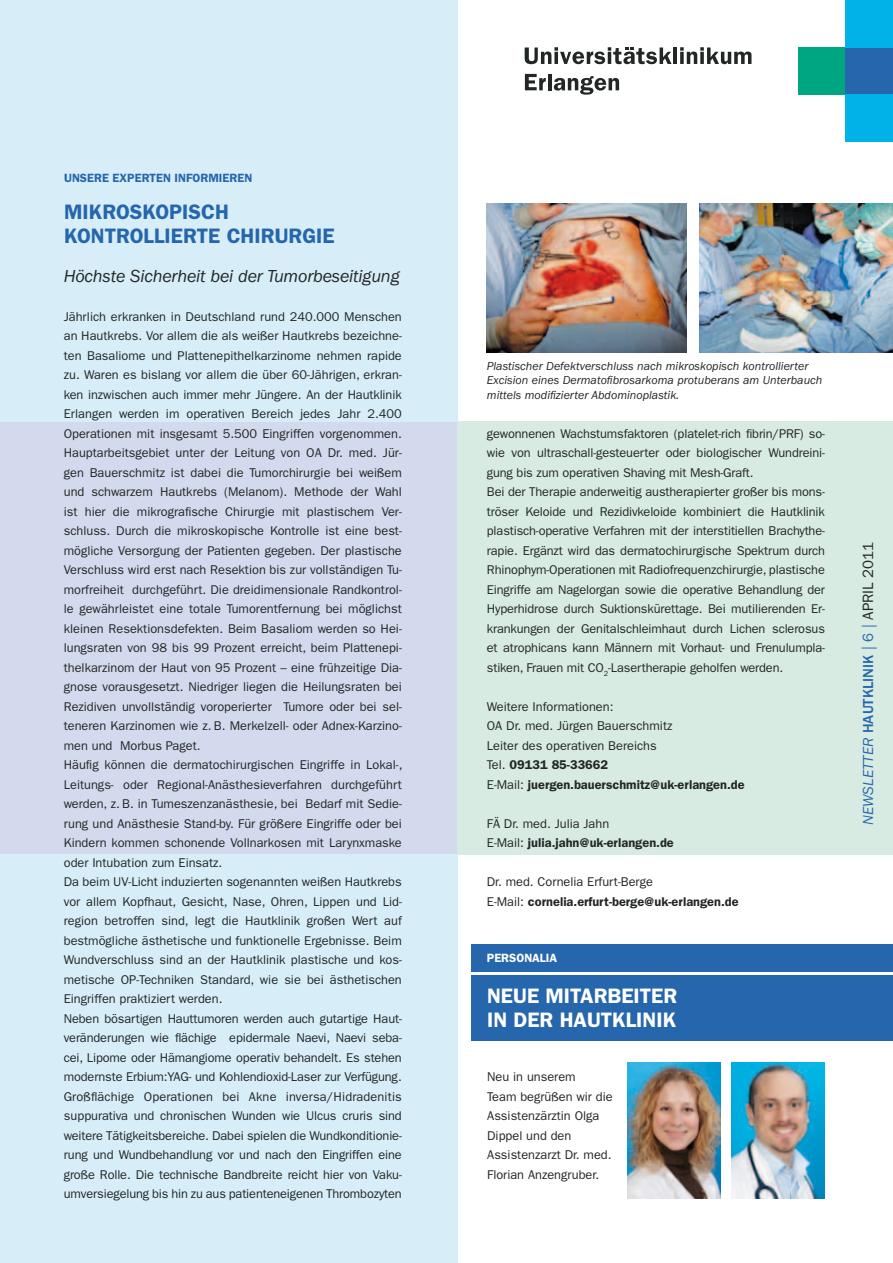
<style>
.page{position:relative;width:893px;height:1263px;background:#fff}
.page>*{position:absolute;margin:0;border:0;box-sizing:border-box;transform-origin:0 0}
.t1{font:600 21px/24px "Franklin Gothic LT";color:#2566ac}
.t2{font:600 21px/24px "Franklin Gothic LT";color:#fff}
.t3{font:italic 18px "Franklin Gothic LT";letter-spacing:-.01em;color:#232626}
.t4{font:italic 15px "Franklin Gothic LT";letter-spacing:-.005em;color:#2566ac}
.t5{font:12.75px/19.5px "Franklin Gothic LT";color:#232626}
.t6{font:600 12.75px/19.5px "Franklin Gothic LT";color:#232626}
.t7{font:italic 12px/14.4px "Franklin Gothic LT";color:#232626}
.t8{font:600 12px "Franklin Gothic LT";color:#2566ac}
.t9{font:600 12px "Franklin Gothic LT";color:#fff}
.s1{font-weight:600}
.s2{font-weight:400}
.s3{font-weight:500;font-style:normal}
.s4{font-style:normal}
.s5{font-style:normal;color:#232626}
</style>
<div class="page">
<div style="left:0;top:421px;width:457px;height:434px;background:#d3daed"></div>
<div style="left:457px;top:421px;width:436px;height:434px;background:#d7ebe2"></div>
<div style="left:0;top:0;width:457px;height:421px;background:#d7eef8"></div>
<div style="left:0;top:855px;width:457px;height:408px;background:#d7eef8"></div>
<svg style="left:525px;top:74px;width:21px;height:16px"></svg>
<hr style="left:548px;top:74px;width:3px;height:16px;background:#232626">
<svg style="left:554px;top:76px;width:65px;height:19px"></svg>
<hr style="left:673px;top:47px;width:4px;height:17px;background:#232626">
<svg style="left:680px;top:47px;width:72px;height:17px"></svg>
<svg style="left:525px;top:47px;width:147px;height:17px"></svg>
<div style="left:799px;top:47px;width:47px;height:47px;background:#00a681"></div>
<div style="left:846px;top:47px;width:47px;height:47px;background:#2566ac"></div>
<div style="left:846px;top:0;width:47px;height:47px;background:#00b2e7"></div>
<div style="left:846px;top:94px;width:47px;height:48px;background:#00b2e7"></div>
<img style="left:487px;top:204px;width:200px;height:149px">
<img style="left:699px;top:204px;width:194px;height:149px">
<div style="left:471px;top:975px;width:422px;height:66px;background:#2566ac"></div>
<div style="left:471px;top:945px;width:422px;height:27px;background:#2566ac"></div>
<img style="left:731px;top:1062px;width:94px;height:136px">
<img style="left:627px;top:1062px;width:94px;height:136px">
<p class="t8" style="left:64px;top:171px;width:25px">Unsere</p>
<p class="t8" style="left:113px;top:171px;width:23px">Exper</p>
<p class="t8" style="left:150px;top:171px;width:60px">ten informiere</p>
<p class="t8" style="left:244px;top:171px;width:9px">n</p>
<h1 class="t1" style="left:64px;top:200px;width:177px">Mikroskopisch kontrollierte Chirur</h1>
<h1 class="t1" style="left:302px;top:224px;width:24px">gie</h1>
<h2 class="t3" style="left:64px;top:266px;width:337px">Höchste Sicherheit bei der Tumorbeseitigung</h2>
<p class="t5" style="left:64px;top:307px;width:340px">Jährlich erkranken in Deutschland rund 240.000 Menschen an Hautkrebs. Vor allem die als weißer Hautkrebs bezeichne&shy;ten Basaliome und Plattenepithelkarzinome nehmen rapide zu. Waren es bislang vor allem die über 60-Jährigen, erkran&shy;ken inzwischen auch immer mehr Jüngere. An der Hautklinik Erlangen werden im operativen Bereich jedes Jahr 2.400<br>Operationen mit insgesamt 5.500 Eingriffen vorgenommen.<br>Hauptarbeitsgebiet unter der Leitung von OA Dr. med. Jür&shy;gen Bauerschmitz ist dabei die Tumorchirurgie bei weißem und schwarzem Hautkrebs (Melanom). Methode der Wahl ist hier die mikrografische Chirurgie mit plastischem Ver&shy;schluss. Durch die mikroskopische Kontrolle ist eine best&shy;mögliche Versorgung der Patienten gegeben. Der plastische Verschluss wird erst nach Resektion bis zur vollständigen Tu&shy;morfreiheit durchgeführt. Die dreidimensionale Randkontrol&shy;le gewährleistet eine totale Tumorentfernung bei möglichst kleinen Resektionsdefekten. Beim Basaliom werden so Hei&shy;lungsraten von 98 bis 99 Prozent erreicht, beim Plattenepi&shy;thelkarzinom der Haut von 95 Prozent – eine frühzeitige Dia&shy;gnose vorausgesetzt. Niedriger liegen die Heilungsraten bei Rezidiven unvollständig voroperierter Tumore oder bei sel&shy;teneren Karzinomen wie z. B. Merkelzell- oder Adnex-Karzino&shy;men und Morbus Paget.<br>Häufig können die dermatochirurgischen Eingriffe in Lokal-, Leitungs- oder Regional-Anästhesieverfahren durchgeführt werden, z. B. in Tumeszenzanästhesie, bei Bedarf mit Sedie&shy;rung und Anästhesie Stand-by. Für größere Eingriffe oder bei Kindern kommen schonende Vollnarkosen mit Larynxmaske oder Intubation zum Einsatz.<br>Da beim UV-Licht induzierten sogenannten weißen Hautkrebs vor allem Kopfhaut, Gesicht, Nase, Ohren, Lippen und Lid&shy;region betroffen sind, legt die Hautklinik großen Wert auf bestmögliche ästhetische und funktionelle Ergebnisse. Beim Wundverschluss sind an der Hautklinik plastische und kos&shy;metische OP-Techniken Standard, wie sie bei ästhetischen Eingriffen praktiziert werden.<br>Neben bösartigen Hauttumoren werden auch gutartige Haut&shy;veränderungen wie flächige epidermale Naevi, Naevi seba&shy;cei, Lipome oder Hämangiome operativ behandelt. Es stehen modernste Erbium:YAG- und Kohlendioxid-Laser zur Verfügung.<br>Großflächige Operationen bei Akne inversa/Hidradenitis suppurativa und chronischen Wunden wie Ulcus cruris sind weitere Tätigkeitsbereiche. Dabei spielen die Wundkonditionie&shy;rung und Wundbehandlung vor und nach den Eingriffen eine große Rolle. Die technische Bandbreite reicht hier von Vaku&shy;umversiegelung bis hin zu aus patienteneigenen Thrombozyten</p>
<p class="t7" style="left:487px;top:359px;width:337px">Plastischer Defektverschluss nach mikroskopisch kontrollierter<br>Excision eines Dermatofibrosarkoma protuberans am Unterbauch mittels modifizierter Abdominoplastik.</p>
<p class="t5" style="left:487px;top:424px;width:340px">gewonnenen Wachstumsfaktoren (platelet-rich fibrin/PRF) so&shy;wie von ultraschall-gesteuerter oder biologischer Wundreini&shy;gung bis zum operativen Shaving mit Mesh-Graft.<br>Bei der Therapie anderweitig austherapierter großer bis mons&shy;tröser Keloide und Rezidivkeloide kombiniert die Hautklinik plastisch-operative Verfahren mit der interstitiellen Brachythe&shy;rapie. Ergänzt wird das dermatochirurgische Spektrum durch Rhinophym-Operationen mit Radiofrequenzchirurgie, plastische Eingriffe am Nagelorgan sowie die operative Behandlung der Hyperhidrose durch Suktionskürettage. Bei mutilierenden Er&shy;krankungen der Genitalschleimhaut durch Lichen sclerosus et atrophicans kann Männern mit Vorhaut- und Frenulumpla&shy;stiken, Frauen mit CO<sub>2</sub>-Lasertherapie geholfen werden.</p>
<p class="t5" style="left:487px;top:697px;width:259px">Weitere Informationen:<br>OA Dr. med. Jürgen Bauerschmitz<br>Leiter des operativen Bereichs<br>Tel. <span class="s1">09131 85-33662<br></span>E-Mail: <span class="s1">juergen.bauerschmitz@uk-erlangen.de</span></p>
<p class="t5" style="left:487px;top:814px;width:188px">FÄ Dr. med. Julia Jahn<br>E-Mail: <span class="s1">julia.jahn@uk-erlangen.de</span></p>
<p class="t6" style="left:487px;top:872px;width:253px"><span class="s2">Dr. med. Cornelia Erfurt-Berge<br>E-Mail:</span> cornelia.erfurt-berge@uk-erlangen.de</p>
<p class="t9" style="left:487px;top:951px;width:72px">PERSONALIA</p>
<h1 class="t2" style="left:487px;top:984px;width:192px">NEUE MITARBEITER<br>IN DER HAUTKLINIK</h1>
<p class="t5" style="left:487px;top:1067px;width:127px">Neu in unserem<br>Team begrüßen wir die<br>Assistenzärztin Olga<br>Dippel und den<br>Assistenzarzt Dr. med.<br>Florian Anzengruber.</p>
<p class="t4" style="left:860px;top:825px;width:285px;rotate:-90deg">NEWSLETTER <span class="s3">HAUTKLINIK</span> <span class="s4">| 6 |</span> <span class="s5">APRIL 2011</span></p>
</div>
